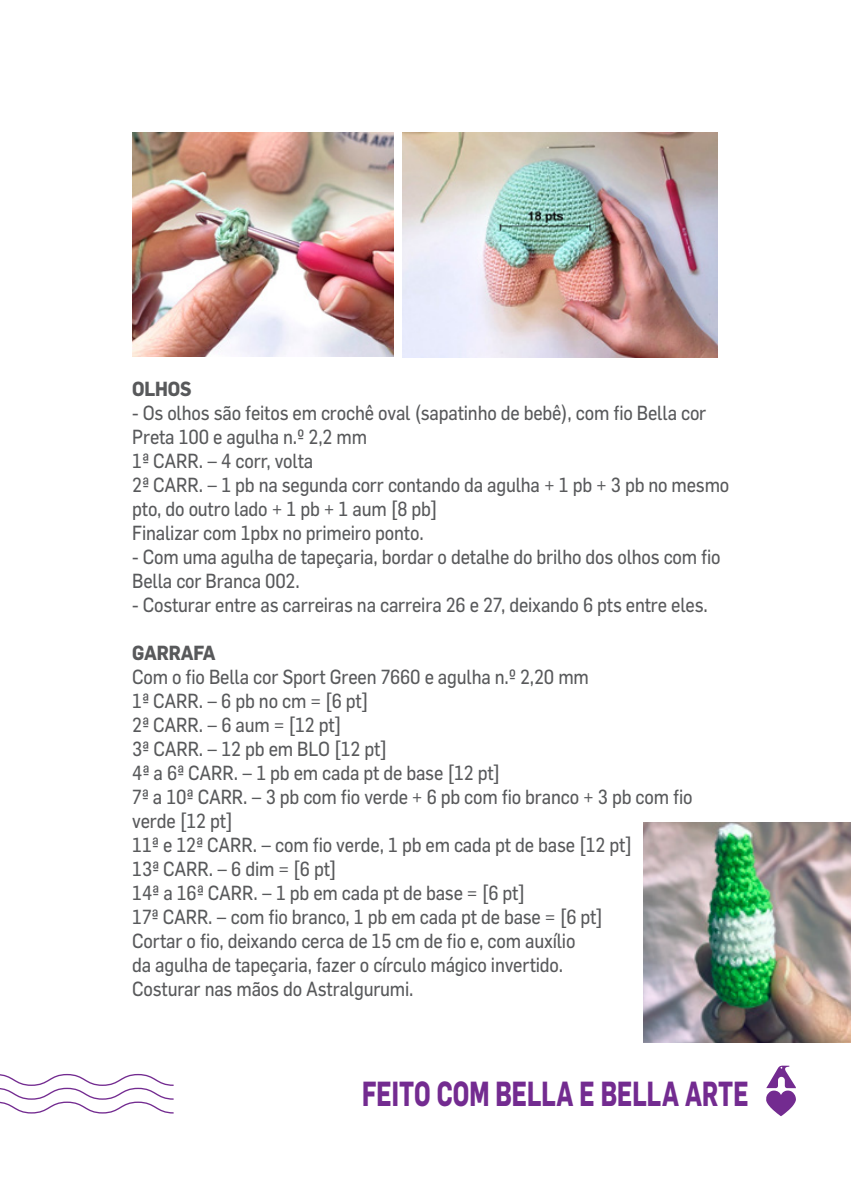
<style>
.page{position:relative;width:851px;height:1191px;background:#fff}
.page>*{position:absolute;margin:0;border:0;box-sizing:border-box;transform-origin:0 0}
.t1{font:700 34.2px "Flama";color:#732b90;scale:.7 1}
.t2{font:20px/24px "Flama";letter-spacing:-.01em;color:#58595b;scale:.9 1}
.t3{font:700 20px "Flama";letter-spacing:-.01em;color:#58595b;scale:.9 1}
</style>
<div class="page">
<svg style="left:0;top:1074px;width:173px;height:39px"></svg>
<svg style="left:766px;top:1065px;width:30px;height:51px"></svg>
<img style="left:133px;top:132px;width:261px;height:225px">
<img style="left:402px;top:132px;width:315px;height:226px">
<img style="left:643px;top:822px;width:207px;height:220px">
<p class="t3" style="left:132px;top:377px;width:67px">OLHOS</p>
<p class="t2" style="left:132px;top:400px;width:665px">- Os olhos são feitos em crochê oval (sapatinho de bebê), com fio Bella cor Preta 100 e agulha n.º 2,2 mm<br>1ª CARR. – 4 corr, volta<br>2ª CARR. – 1 pb na segunda corr contando da agulha + 1 pb + 3 pb no mesmo pto, do outro lado + 1 pb + 1 aum [8 pb]<br>Finalizar com 1pbx no primeiro ponto.</p>
<p class="t2" style="left:132px;top:544px;width:655px">- Com uma agulha de tapeçaria, bordar o detalhe do brilho dos olhos com fio<br>Bella cor Branca 002.</p>
<p class="t2" style="left:132px;top:592px;width:641px">- Costurar entre as carreiras na carreira 26 e 27, deixando 6 pts entre eles.</p>
<p class="t3" style="left:132px;top:641px;width:94px">GARRAFA</p>
<p class="t2" style="left:132px;top:664px;width:624px">Com o fio Bella cor Sport Green 7660 e agulha n.º 2,20 mm<br>1ª CARR. – 6 pb no cm = [6 pt]<br>2ª CARR. – 6 aum = [12 pt]<br>3ª CARR. – 12 pb em BLO [12 pt]<br>4ª a 6ª CARR. – 1 pb em cada pt de base [12 pt]<br>7ª a 10ª CARR. – 3 pb com fio verde + 6 pb com fio branco + 3 pb com fio verde [12 pt]<br>11ª e 12ª CARR. – com fio verde, 1 pb em cada pt de base [12 pt]<br>13ª CARR. – 6 dim = [6 pt]<br>14ª a 16ª CARR. – 1 pb em cada pt de base = [6 pt]<br>17ª CARR. – com fio branco, 1 pb em cada pt de base = [6 pt]<br>Cortar o fio, deixando cerca de 15 cm de fio e, com auxílio<br>da agulha de tapeçaria, fazer o círculo mágico invertido.<br>Costurar nas mãos do Astralgurumi.</p>
<h1 class="t1" style="left:362px;top:1073px;width:553px">FEITO COM BELLA E BELLA ARTE</h1>
</div>
